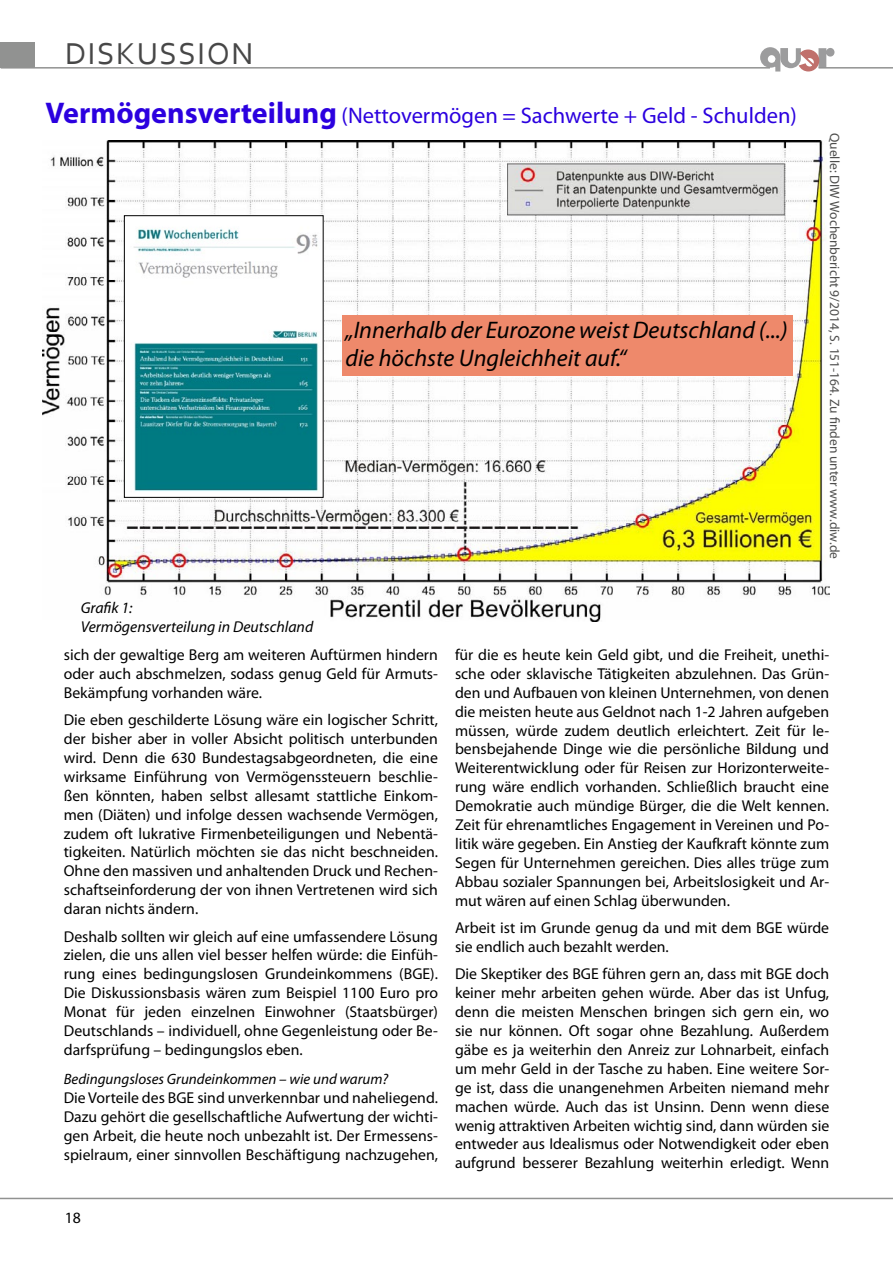
<style>
.page{position:relative;width:893px;height:1263px;background:#fff}
.page>*{position:absolute;margin:0;border:0;box-sizing:border-box;transform-origin:0 0}
.t1{font:31.65px "Corbel";color:#474747}
.t2{font:italic 24px/28.8px "Myriad Pro";color:#000}
.t3{font:22.5px "Myriad Pro";color:#2b00df}
.t4{font:15.75px/18.9px "Myriad Pro";color:#000;text-align:justify}
.t5{font:italic 15.75px/18.9px "Myriad Pro";color:#000}
.t6{font:italic 15px "Myriad Pro";color:#000}
.t7{font:13.5px "Myriad Pro";color:#4e4e4d}
.s1{font-weight:700;font-size:30px}
</style>
<div class="page">
<div style="left:0;top:42px;width:35px;height:26px;background:#919291"></div>
<svg style="left:760px;top:47px;width:74px;height:25px"></svg>
<hr style="left:1px;top:67px;width:769px;height:2px;background:#919291">
<hr style="left:819px;top:67px;width:74px;height:2px;background:#919291">
<hr style="left:0;top:1198px;width:893px;height:1px;background:#919291">
<img style="left:43px;top:140px;width:786px;height:481px">
<div style="left:342px;top:315px;width:451px;height:61px;background:#ee896b"></div>
<img style="left:126px;top:217px;width:196px;height:279px">
<div style="left:124px;top:215px;width:200px;height:283px;border:1px solid #000"></div>
<h1 class="t1" style="left:65px;top:34px;width:113px">DISKUSSIO</h1>
<h1 class="t1" style="left:232px;top:34px;width:24px">N</h1>
<h3 class="t3" style="left:46px;top:101px;width:753px"><span class="s1">Vermögensverteilung</span> (Nettovermögen = Sachwerte + Geld - Schulden)</h3>
<h2 class="t2" style="left:345px;top:315px;width:444px">„Innerhalb der Eurozone weist Deutschland (...) die höchste Ungleichheit auf.“</h2>
<p class="t5" style="left:81px;top:598px;width:234px">Grafik 1:<br>Vermögensverteilung in Deutschland</p>
<p class="t7" style="left:843px;top:133px;width:428px;rotate:90deg">Quelle: DIW Wochenbericht 9/2014, S. 151-164. Zu finden unter www.diw.de</p>
<p class="t4" style="left:64px;top:645px;width:376px">sich der gewaltige Berg am weiteren Auftürmen hindern oder auch abschmelzen, sodass genug Geld für Armuts-Bekämpfung vorhanden wäre.</p>
<p class="t4" style="left:64px;top:710px;width:376px">Die eben geschilderte Lösung wäre ein logischer Schritt, der bisher aber in voller Absicht politisch unterbunden wird. Denn die 630 Bundestagsabgeordneten, die eine wirksame Einführung von Vermögenssteuern beschlie&shy;ßen könnten, haben selbst allesamt stattliche Einkom&shy;men (Diäten) und infolge dessen wachsende Vermögen, zudem oft lukrative Firmenbeteiligungen und Nebentä&shy;tigkeiten. Natürlich möchten sie das nicht beschneiden.<br>Ohne den massiven und anhaltenden Druck und Rechen&shy;schaftseinforderung der von ihnen Vertretenen wird sich daran nichts ändern.</p>
<p class="t4" style="left:64px;top:926px;width:376px">Deshalb sollten wir gleich auf eine umfassendere Lösung zielen, die uns allen viel besser helfen würde: die Einfüh&shy;rung eines bedingungslosen Grundeinkommens (BGE).<br>Die Diskussionsbasis wären zum Beispiel 1100 Euro pro Monat für jeden einzelnen Einwohner (Staatsbürger)<br>Deutschlands – individuell, ohne Gegenleistung oder Be&shy;darfsprüfung – bedingungslos eben.</p>
<p class="t6" style="left:64px;top:1070px;width:326px">Bedingungsloses Grundeinkommen – wie und warum?</p>
<p class="t4" style="left:64px;top:1088px;width:376px">Die Vorteile des BGE sind unverkennbar und naheliegend.<br>Dazu gehört die gesellschaftliche Aufwertung der wichti&shy;gen Arbeit, die heute noch unbezahlt ist. Der Ermessens&shy;spielraum, einer sinnvollen Beschäftigung nachzugehen,</p>
<p class="t4" style="left:65px;top:1207px;width:18px">18</p>
<p class="t4" style="left:455px;top:645px;width:376px">für die es heute kein Geld gibt, und die Freiheit, unethi&shy;sche oder sklavische Tätigkeiten abzulehnen. Das Grün&shy;den und Aufbauen von kleinen Unternehmen, von denen die meisten heute aus Geldnot nach 1-2 Jahren aufgeben müssen, würde zudem deutlich erleichtert. Zeit für le&shy;bensbejahende Dinge wie die persönliche Bildung und Weiterentwicklung oder für Reisen zur Horizonterweite&shy;rung wäre endlich vorhanden. Schließlich braucht eine Demokratie auch mündige Bürger, die die Welt kennen.<br>Zeit für ehrenamtliches Engagement in Vereinen und Po&shy;litik wäre gegeben. Ein Anstieg der Kaufkraft könnte zum Segen für Unternehmen gereichen. Dies alles trüge zum Abbau sozialer Spannungen bei, Arbeitslosigkeit und Ar&shy;mut wären auf einen Schlag überwunden.</p>
<p class="t4" style="left:455px;top:918px;width:376px">Arbeit ist im Grunde genug da und mit dem BGE würde sie endlich auch bezahlt werden.</p>
<p class="t4" style="left:455px;top:964px;width:376px">Die Skeptiker des BGE führen gern an, dass mit BGE doch keiner mehr arbeiten gehen würde. Aber das ist Unfug, denn die meisten Menschen bringen sich gern ein, wo sie nur können. Oft sogar ohne Bezahlung. Außerdem gäbe es ja weiterhin den Anreiz zur Lohnarbeit, einfach um mehr Geld in der Tasche zu haben. Eine weitere Sor&shy;ge ist, dass die unangenehmen Arbeiten niemand mehr machen würde. Auch das ist Unsinn. Denn wenn diese wenig attraktiven Arbeiten wichtig sind, dann würden sie entweder aus Idealismus oder Notwendigkeit oder eben aufgrund besserer Bezahlung weiterhin erledigt. Wenn</p>
</div>
